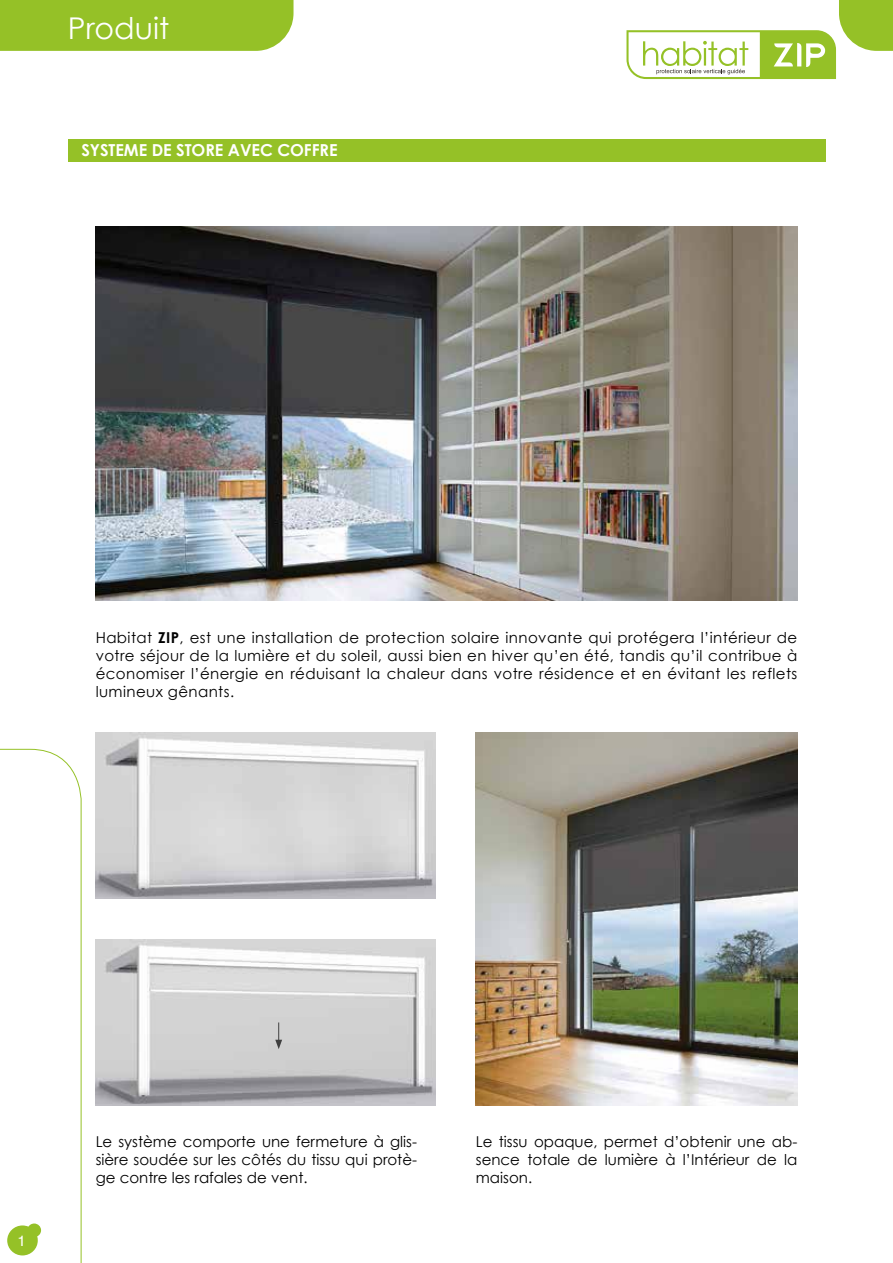
<style>
.page{position:relative;width:893px;height:1263px;background:#fff}
.page>*{position:absolute;margin:0;border:0;box-sizing:border-box;transform-origin:0 0}
.t1{font:30px "Century Gothic";color:#fff}
.t2{font:700 16.5px "Century Gothic";letter-spacing:-.005em;color:#fff}
.t3{font:15px/18px "Century Gothic";color:#000;text-align:justify}
.t4{font:15px "Helvetica";color:#fff}
.s1{font-weight:700}
</style>
<div class="page">
<div style="left:0;top:0;width:293px;height:51px;background:#95c127"></div>
<img style="left:96px;top:227px;width:701px;height:373px">
<img style="left:476px;top:732px;width:321px;height:373px">
<svg style="left:626px;top:0;width:267px;height:80px"></svg>
<div style="left:68px;top:139px;width:758px;height:23px;background:#95c127"></div>
<svg style="left:0;top:748px;width:82px;height:515px"></svg>
<img style="left:96px;top:732px;width:339px;height:166px">
<img style="left:96px;top:939px;width:339px;height:166px">
<svg style="left:275px;top:1022px;width:7px;height:27px"></svg>
<h1 class="t1" style="left:68px;top:10px;width:103px">Produit</h1>
<p class="t2" style="left:81px;top:140px;width:258px">SYSTEME DE STORE AVEC COFFRE</p>
<p class="t3" style="left:96px;top:628px;width:703px">Habitat <span class="s1">ZIP</span>, est une installation de protection solaire innovante qui protégera l’intérieur de votre séjour de la lumière et du soleil, aussi bien en hiver qu’en été, tandis qu’il contribue à économiser l’énergie en réduisant la chaleur dans votre résidence et en évitant les reflets lumineux gênants.</p>
<p class="t4" style="left:18px;top:1229px;width:10px">1</p>
<p class="t3" style="left:96px;top:1132px;width:323px">Le système comporte une fermeture à glis&shy;sière soudée sur les côtés du tissu qui protè&shy;ge contre les rafales de vent.</p>
<p class="t3" style="left:476px;top:1132px;width:323px">Le tissu opaque, permet d’obtenir une ab&shy;sence totale de lumière à l’Intérieur de la maison.</p>
</div>
